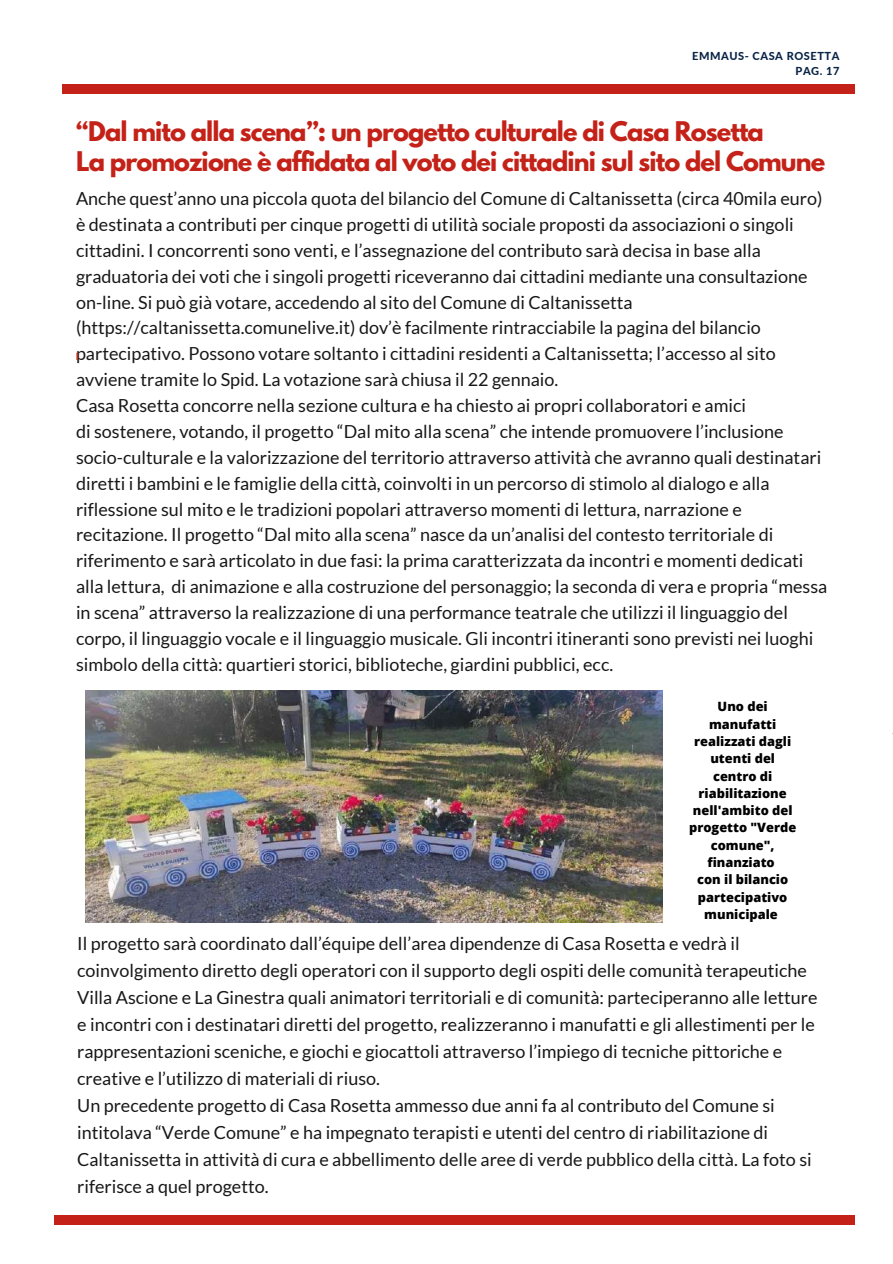
<style>
.page{position:relative;width:893px;height:1264px;background:#fff}
.page>*{position:absolute;margin:0;border:0;box-sizing:border-box;transform-origin:0 0}
.t1{font:700 24px/30.2px "League Spartan";letter-spacing:-.035em;color:#c42218}
.t2{font:18px/25.8px "Lato";color:#181818}
.t3{font:800 12.75px/17.2px "Open Sans";color:#000;text-align:center}
.t4{font:800 10.95px/15.3px "Lato";letter-spacing:.05em;color:#092445;text-align:right}
.t5{font:700 8.4px "League Spartan";color:#c42218}
</style>
<div class="page">
<div style="left:54px;top:1215px;width:800px;height:9px;background:#c42218"></div>
<div style="left:62px;top:84px;width:792px;height:9px;background:#c42218"></div>
<img style="left:85px;top:690px;width:577px;height:232px">
<p class="t4" style="left:692px;top:48px;width:149px">EMMAUS- CASA ROSETTA<br>PAG. 17</p>
<h1 class="t1" style="left:76px;top:119px;width:750px">“Dal mito alla scena”: un progetto culturale di Casa Rosetta<br>La promozione è affidata al voto dei cittadini sul sito del Comune</h1>
<p class="t2" style="left:76px;top:185px;width:752px">Anche quest’anno una piccola quota del bilancio del Comune di Caltanissetta (circa 40mila euro) è destinata a contributi per cinque progetti di utilità sociale proposti da associazioni o singoli cittadini. I concorrenti sono venti, e l’assegnazione del contributo sarà decisa in base alla graduatoria dei voti che i singoli progetti riceveranno dai cittadini mediante una consultazione on-line. Si può già votare, accedendo al sito del Comune di Caltanissetta (https://caltanissetta.comunelive.it) dov’è facilmente rintracciabile la pagina del bilancio partecipativo. Possono votare soltanto i cittadini residenti a Caltanissetta; l’accesso al sito avviene tramite lo Spid. La votazione sarà chiusa il 22 gennaio.<br>Casa Rosetta concorre nella sezione cultura e ha chiesto ai propri collaboratori e amici<br>di sostenere, votando, il progetto “Dal mito alla scena” che intende promuovere l’inclusione socio-culturale e la valorizzazione del territorio attraverso attività che avranno quali destinatari diretti i bambini e le famiglie della città, coinvolti in un percorso di stimolo al dialogo e alla riflessione sul mito e le tradizioni popolari attraverso momenti di lettura, narrazione e recitazione. Il progetto “Dal mito alla scena” nasce da un’analisi del contesto territoriale di riferimento e sarà articolato in due fasi: la prima caratterizzata da incontri e momenti dedicati alla lettura, di animazione e alla costruzione del personaggio; la seconda di vera e propria “messa in scena” attraverso la realizzazione di una performance teatrale che utilizzi il linguaggio del corpo, il linguaggio vocale e il linguaggio musicale. Gli incontri itineranti sono previsti nei luoghi simbolo della città: quartieri storici, biblioteche, giardini pubblici, ecc.</p>
<p class="t5" style="left:76px;top:352px;width:4px">l</p>
<p class="t3" style="left:689px;top:697px;width:109px">Uno dei manufatti realizzati dagli utenti del centro di riabilitazione nell'ambito del progetto "Verde comune", finanziato<br>con il bilancio partecipativo municipale</p>
<p class="t2" style="left:77px;top:929px;width:741px;line-height:27px">Il progetto sarà coordinato dall’équipe dell’area dipendenze di Casa Rosetta e vedrà il coinvolgimento diretto degli operatori con il supporto degli ospiti delle comunità terapeutiche Villa Ascione e La Ginestra quali animatori territoriali e di comunità: parteciperanno alle letture e incontri con i destinatari diretti del progetto, realizzeranno i manufatti e gli allestimenti per le rappresentazioni sceniche, e giochi e giocattoli attraverso l’impiego di tecniche pittoriche e creative e l’utilizzo di materiali di riuso.<br>Un precedente progetto di Casa Rosetta ammesso due anni fa al contributo del Comune si intitolava “Verde Comune” e ha impegnato terapisti e utenti del centro di riabilitazione di Caltanissetta in attività di cura e abbellimento delle aree di verde pubblico della città. La foto si riferisce a quel progetto.</p>
</div>
